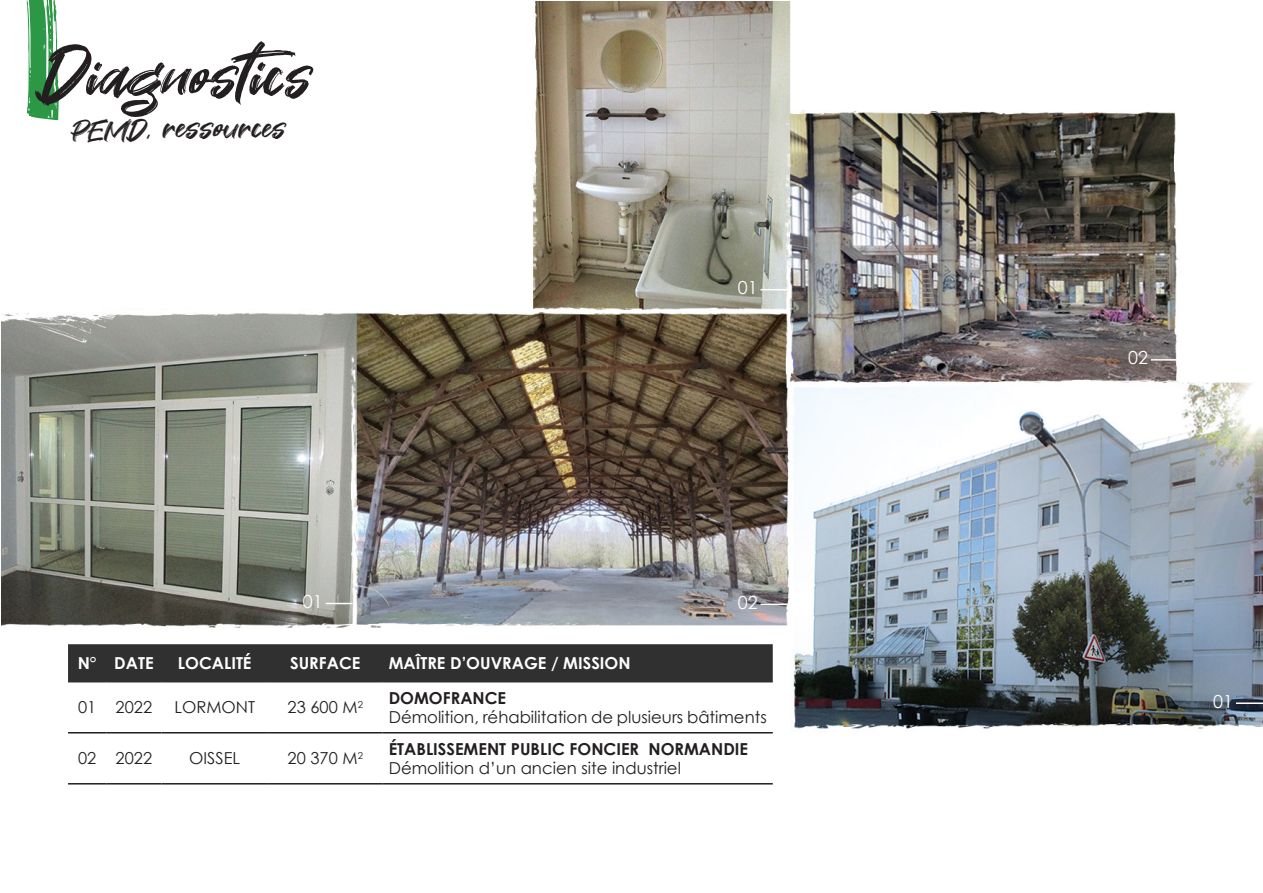
<style>
.page{position:relative;width:1263px;height:893px;background:#fff}
.page>*{position:absolute;margin:0;border:0;box-sizing:border-box;transform-origin:0 0}
.t1{font:75px "Great Sejagad";color:#231f20}
.t2{font:37.5px "Great Sejagad";color:#231f20}
.t3{font:18px "Century Gothic";color:#fff}
.t4{font:16.5px "Century Gothic";color:#231f20}
.t5{font:700 16.5px "Century Gothic";color:#231f20}
.t6{font:700 16.5px "Century Gothic";color:#fff}
.s1{font-size:28.5px}
</style>
<div class="page">
<img style="left:1px;top:1px;width:1262px;height:784px">
<svg style="left:27px;top:0;width:32px;height:120px;background:#5db071"></svg>
<div style="left:68px;top:644px;width:705px;height:37px;background:#303030"></div>
<hr style="left:68px;top:732px;width:38px;height:1px;background:#231f20">
<hr style="left:106px;top:732px;width:56px;height:1px;background:#231f20">
<hr style="left:162px;top:732px;width:106px;height:1px;background:#231f20">
<hr style="left:268px;top:732px;width:115px;height:1px;background:#231f20">
<hr style="left:383px;top:732px;width:390px;height:1px;background:#231f20">
<hr style="left:68px;top:783px;width:38px;height:1px;background:#231f20">
<hr style="left:106px;top:783px;width:56px;height:1px;background:#231f20">
<hr style="left:162px;top:783px;width:106px;height:1px;background:#231f20">
<hr style="left:268px;top:783px;width:115px;height:1px;background:#231f20">
<hr style="left:383px;top:783px;width:390px;height:1px;background:#231f20">
<hr style="left:68px;top:681px;width:38px;height:1px;background:#303030">
<hr style="left:106px;top:681px;width:56px;height:1px;background:#303030">
<hr style="left:162px;top:681px;width:106px;height:1px;background:#303030">
<hr style="left:268px;top:681px;width:115px;height:1px;background:#303030">
<hr style="left:383px;top:681px;width:390px;height:1px;background:#303030">
<svg style="left:326px;top:603px;width:27px;height:1px"></svg>
<hr style="left:1236px;top:702px;width:27px;height:2px;background:#fff">
<svg style="left:760px;top:289px;width:27px;height:1px"></svg>
<svg style="left:760px;top:604px;width:27px;height:1px"></svg>
<hr style="left:1151px;top:359px;width:27px;height:2px;background:#fff">
<p class="t1" style="left:39px;top:33px;width:276px">Diagnostics</p>
<p class="t2" style="left:71px;top:106px;width:217px"><span class="s1">PEMD</span>, ressources</p>
<p class="t3" style="left:303px;top:589px;width:21px">01</p>
<p class="t3" style="left:738px;top:275px;width:21px">01</p>
<p class="t3" style="left:738px;top:590px;width:21px">02</p>
<p class="t6" style="left:78px;top:651px;width:20px">N°</p>
<p class="t6" style="left:114px;top:651px;width:41px">DATE</p>
<p class="t6" style="left:178px;top:651px;width:75px">LOCALITÉ</p>
<p class="t6" style="left:290px;top:651px;width:72px">SURFACE</p>
<p class="t6" style="left:389px;top:651px;width:243px">MAÎTRE D’OUVRAGE / MISSION</p>
<p class="t4" style="left:78px;top:696px;width:20px">01</p>
<p class="t4" style="left:116px;top:696px;width:38px">2022</p>
<p class="t4" style="left:174px;top:696px;width:82px">LORMONT</p>
<p class="t4" style="left:288px;top:696px;width:77px">23 600 M<sup>2</sup></p>
<p class="t5" style="left:389px;top:685px;width:119px">DOMOFRANCE</p>
<p class="t4" style="left:389px;top:706px;width:379px">Démolition, réhabilitation de plusieurs bâtiments</p>
<p class="t4" style="left:78px;top:747px;width:20px">02</p>
<p class="t4" style="left:116px;top:747px;width:38px">2022</p>
<p class="t4" style="left:189px;top:747px;width:52px">OISSEL</p>
<p class="t4" style="left:288px;top:747px;width:77px">20 370 M<sup>2</sup></p>
<p class="t5" style="left:389px;top:736px;width:361px">ÉTABLISSEMENT PUBLIC FONCIER NORMANDIE</p>
<p class="t4" style="left:389px;top:757px;width:294px">Démolition d’un ancien site industriel</p>
<p class="t3" style="left:1128px;top:345px;width:21px">02</p>
<p class="t3" style="left:1213px;top:689px;width:21px">01</p>
</div>
